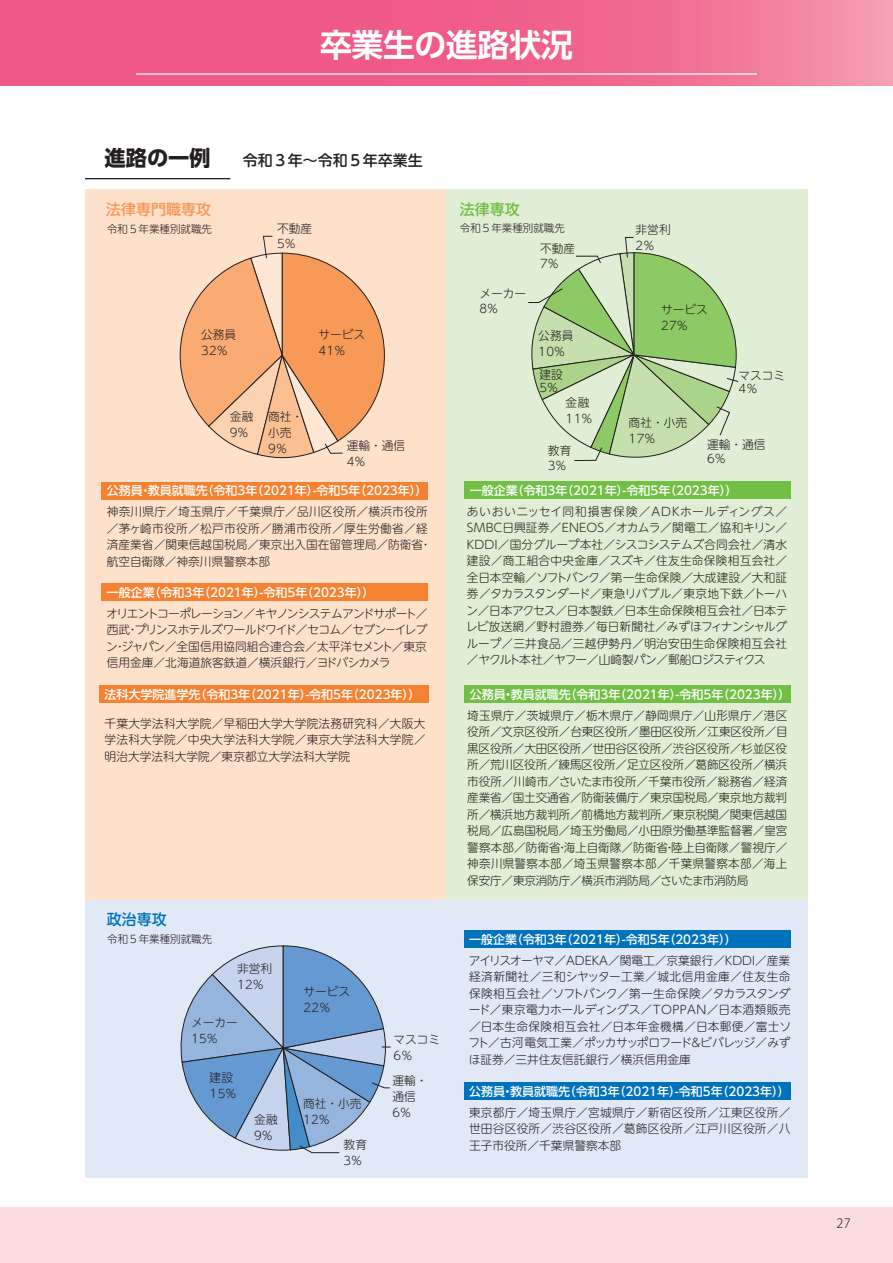
<style>
.page{position:relative;width:893px;height:1263px;background:#fff}
.page>*{position:absolute;margin:0;border:0;box-sizing:border-box;transform-origin:0 0}
.t1{font:700 31.95px "UD Shin Go Pr 6 N De";letter-spacing:-.01em;color:#fff}
.t2{font:700 21.3px "UD Shin Go Pr 6 N";color:#231f20}
.t3{font:500 15px "UD Shin M Go Pr 6 N";color:#231f20}
.t4{font:500 15px "UD Shin M Go Pr 6 N";color:#f79957}
.t5{font:500 15px "UD Shin M Go Pr 6 N";color:#0072bc}
.t6{font:500 15px "UD Shin M Go Pr 6 N";color:#71bf44}
.t7{font:300 12.75px "Koz Go Pr 6 N";color:#231f20}
.t8{font:500 12px "UD Shin Go Pr 6 N";color:#fff}
.t9{font:300 11.7px/16.5px "UD Shin M Go Pr 6 N";color:#231f20}
.t10{font:300 10.5px "UD Shin M Go Pr 6 N";color:#231f20}
</style>
<div class="page">
<div style="left:0;top:1208px;width:893px;height:55px;background:#fbdce1"></div>
<svg style="left:0;top:0;width:893px;height:85px;background:#f0668f"></svg>
<div style="left:85px;top:801px;width:723px;height:377px;background:#e1e9f6"></div>
<div style="left:85px;top:189px;width:362px;height:710px;background:#fee1cb"></div>
<div style="left:446px;top:189px;width:362px;height:710px;background:#dfeed4"></div>
<hr style="left:85px;top:178px;width:145px;height:1px;background:#231f20">
<div style="left:99px;top:685px;width:330px;height:18px;background:#f48232"></div>
<div style="left:102px;top:482px;width:326px;height:17px;background:#f48232"></div>
<div style="left:102px;top:583px;width:326px;height:18px;background:#f48232"></div>
<div style="left:465px;top:685px;width:326px;height:18px;background:#71bf44"></div>
<div style="left:465px;top:481px;width:326px;height:18px;background:#71bf44"></div>
<div style="left:464px;top:1082px;width:326px;height:18px;background:#0072bc"></div>
<div style="left:464px;top:930px;width:326px;height:18px;background:#0072bc"></div>
<svg style="left:528px;top:237px;width:211px;height:224px"></svg>
<svg style="left:180px;top:945px;width:211px;height:208px"></svg>
<svg style="left:179px;top:236px;width:206px;height:223px"></svg>
<hr style="left:136px;top:73px;width:621px;height:2px;background:#fff">
<h1 class="t1" style="left:320px;top:19px;width:254px">卒業生の進路状況</h1>
<h2 class="t2" style="left:105px;top:140px;width:108px">進路の一例</h2>
<p class="t3" style="left:243px;top:148px;width:182px">令和３年～令和５年卒業生</p>
<p class="t4" style="left:106px;top:197px;width:106px">法律専門職専攻</p>
<p class="t6" style="left:460px;top:197px;width:61px">法律専攻</p>
<p class="t9" style="left:277px;top:219px;width:37px;line-height:15.9px">不動産<br>5%</p>
<p class="t9" style="left:636px;top:221px;width:37px;line-height:15.9px">非営利<br>2%</p>
<p class="t10" style="left:107px;top:221px;width:106px">令和５年業種別就職先</p>
<p class="t10" style="left:460px;top:220px;width:106px">令和５年業種別就職先</p>
<p class="t9" style="left:540px;top:240px;width:37px;line-height:15px">不動産<br>7%</p>
<p class="t9" style="left:201px;top:326px;width:37px;line-height:15.9px">公務員<br>32%</p>
<p class="t9" style="left:319px;top:326px;width:48px;line-height:15.9px">サービス<br>41%</p>
<p class="t9" style="left:230px;top:408px;width:25px;line-height:15.9px">金融<br>9%</p>
<p class="t9" style="left:268px;top:408px;width:37px;line-height:15.9px">商社・小売<br>9%</p>
<p class="t9" style="left:347px;top:437px;width:60px;line-height:15.9px">運輸・通信<br>4%</p>
<p class="t8" style="left:107px;top:481px;width:322px">公務員・教員就職先（令和3年（2021年）-令和5年（2023年））</p>
<p class="t9" style="left:107px;top:503px;width:326px">神奈川県庁／埼玉県庁／千葉県庁／品川区役所／横浜市役所／茅ヶ崎市役所／松戸市役所／勝浦市役所／厚生労働省／経済産業省／関東信越国税局／東京出入国在留管理局／防衛省・航空自衛隊／神奈川県警察本部</p>
<p class="t8" style="left:107px;top:583px;width:269px">一般企業（令和3年（2021年）-令和5年（2023年））</p>
<p class="t9" style="left:106px;top:605px;width:323px;text-align:justify">オリエントコーポレーション／キヤノンシステムアンドサポート／西武・プリンスホテルズワールドワイド／セコム／セブン－イレブン・ジャパン／全国信用協同組合連合会／太平洋セメント／東京信用金庫／北海道旅客鉄道／横浜銀行／ヨドバシカメラ</p>
<p class="t8" style="left:105px;top:684px;width:317px">法科大学院進学先（令和3年（2021年）-令和5年（2023年））</p>
<p class="t9" style="left:105px;top:714px;width:322px;text-align:justify">千葉大学法科大学院／早稲田大学大学院法務研究科／大阪大学法科大学院／中央大学法科大学院／東京大学法科大学院／明治大学法科大学院／東京都立大学法科大学院</p>
<p class="t5" style="left:107px;top:906px;width:61px">政治専攻</p>
<p class="t10" style="left:107px;top:931px;width:106px">令和５年業種別就職先</p>
<p class="t9" style="left:237px;top:960px;width:37px;line-height:15.9px">非営利<br>12%</p>
<p class="t9" style="left:191px;top:1014px;width:48px;line-height:15.9px">メーカー<br>15%</p>
<p class="t9" style="left:210px;top:1069px;width:28px;line-height:15.9px">建設<br>15%</p>
<p class="t9" style="left:254px;top:1111px;width:25px;line-height:15.9px">金融<br>9%</p>
<p class="t9" style="left:304px;top:983px;width:48px;line-height:15.9px">サービス<br>22%</p>
<p class="t9" style="left:303px;top:1095px;width:60px;line-height:15.9px">商社・小売<br>12%</p>
<p class="t9" style="left:343px;top:1136px;width:25px;line-height:15.9px">教育<br>3%</p>
<p class="t9" style="left:393px;top:1031px;width:48px;line-height:15.9px">マスコミ<br>6％</p>
<p class="t9" style="left:392px;top:1072px;width:37px;line-height:15.9px">運輸・通信<br>6%</p>
<p class="t9" style="left:480px;top:285px;width:48px;line-height:15px">メーカー<br>8%</p>
<p class="t9" style="left:538px;top:327px;width:37px;line-height:15.9px">公務員<br>10%</p>
<p class="t9" style="left:539px;top:367px;width:25px;line-height:13.5px">建設<br>5%</p>
<p class="t9" style="left:566px;top:394px;width:28px;line-height:15.9px">金融<br>11%</p>
<p class="t9" style="left:548px;top:441px;width:25px;line-height:15.9px">教育<br>3%</p>
<p class="t9" style="left:661px;top:301px;width:48px;line-height:15.9px">サービス<br>27%</p>
<p class="t9" style="left:738px;top:368px;width:48px;line-height:13.5px">マスコミ<br>4％</p>
<p class="t9" style="left:629px;top:414px;width:60px;line-height:15.9px">商社・小売<br>17%</p>
<p class="t9" style="left:707px;top:437px;width:60px;line-height:13.5px">運輸・通信<br>6%</p>
<p class="t8" style="left:470px;top:480px;width:269px">一般企業（令和3年（2021年）-令和5年（2023年））</p>
<p class="t9" style="left:466px;top:502px;width:323px;text-align:justify">あいおいニッセイ同和損害保険／ADKホールディングス／SMBC日興証券／ENEOS／オカムラ／関電工／協和キリン／KDDI／国分グループ本社／シスコシステムズ合同会社／清水建設／商工組合中央金庫／スズキ／住友生命保険相互会社／全日本空輸／ソフトバンク／第一生命保険／大成建設／大和証券／タカラスタンダード／東急リバブル／東京地下鉄／トーハン／日本アクセス／日本製鉄／日本生命保険相互会社／日本テレビ放送網／野村證券／毎日新聞社／みずほフィナンシャルグループ／三井食品／三越伊勢丹／明治安田生命保険相互会社／ヤクルト本社／ヤフー／山崎製パン／郵船ロジスティクス</p>
<p class="t8" style="left:470px;top:684px;width:322px">公務員・教員就職先（令和3年（2021年）-令和5年（2023年））</p>
<p class="t9" style="left:467px;top:706px;width:322px;text-align:justify">埼玉県庁／茨城県庁／栃木県庁／静岡県庁／山形県庁／港区役所／文京区役所／台東区役所／墨田区役所／江東区役所／目黒区役所／大田区役所／世田谷区役所／渋谷区役所／杉並区役所／荒川区役所／練馬区役所／足立区役所／葛飾区役所／横浜市役所／川崎市／さいたま市役所／千葉市役所／総務省／経済産業省／国土交通省／防衛装備庁／東京国税局／東京地方裁判所／横浜地方裁判所／前橋地方裁判所／東京税関／関東信越国税局／広島国税局／埼玉労働局／小田原労働基準監督署／皇宮警察本部／防衛省・海上自衛隊／防衛省・陸上自衛隊／警視庁／神奈川県警察本部／埼玉県警察本部／千葉県警察本部／海上保安庁／東京消防庁／横浜市消防局／さいたま市消防局</p>
<p class="t8" style="left:469px;top:929px;width:269px">一般企業（令和3年（2021年）-令和5年（2023年））</p>
<p class="t9" style="left:468px;top:951px;width:324px;text-align:justify">アイリスオーヤマ／ADEKA／関電工／京葉銀行／ＫＤＤＩ／産業経済新聞社／三和シヤッター工業／城北信用金庫／住友生命保険相互会社／ソフトバンク／第一生命保険／タカラスタンダード／東京電力ホールディングス／TOPPAN／日本酒類販売／日本生命保険相互会社／日本年金機構／日本郵便／富士ソフト／古河電気工業／ポッカサッポロフード＆ビバレッジ／みずほ証券／三井住友信託銀行／横浜信用金庫</p>
<p class="t8" style="left:469px;top:1081px;width:322px">公務員・教員就職先（令和3年（2021年）-令和5年（2023年））</p>
<p class="t9" style="left:469px;top:1103px;width:323px;text-align:justify">東京都庁／埼玉県庁／宮城県庁／新宿区役所／江東区役所／世田谷区役所／渋谷区役所／葛飾区役所／江戸川区役所／八王子市役所／千葉県警察本部</p>
<p class="t7" style="left:836px;top:1216px;width:16px">27</p>
</div>
